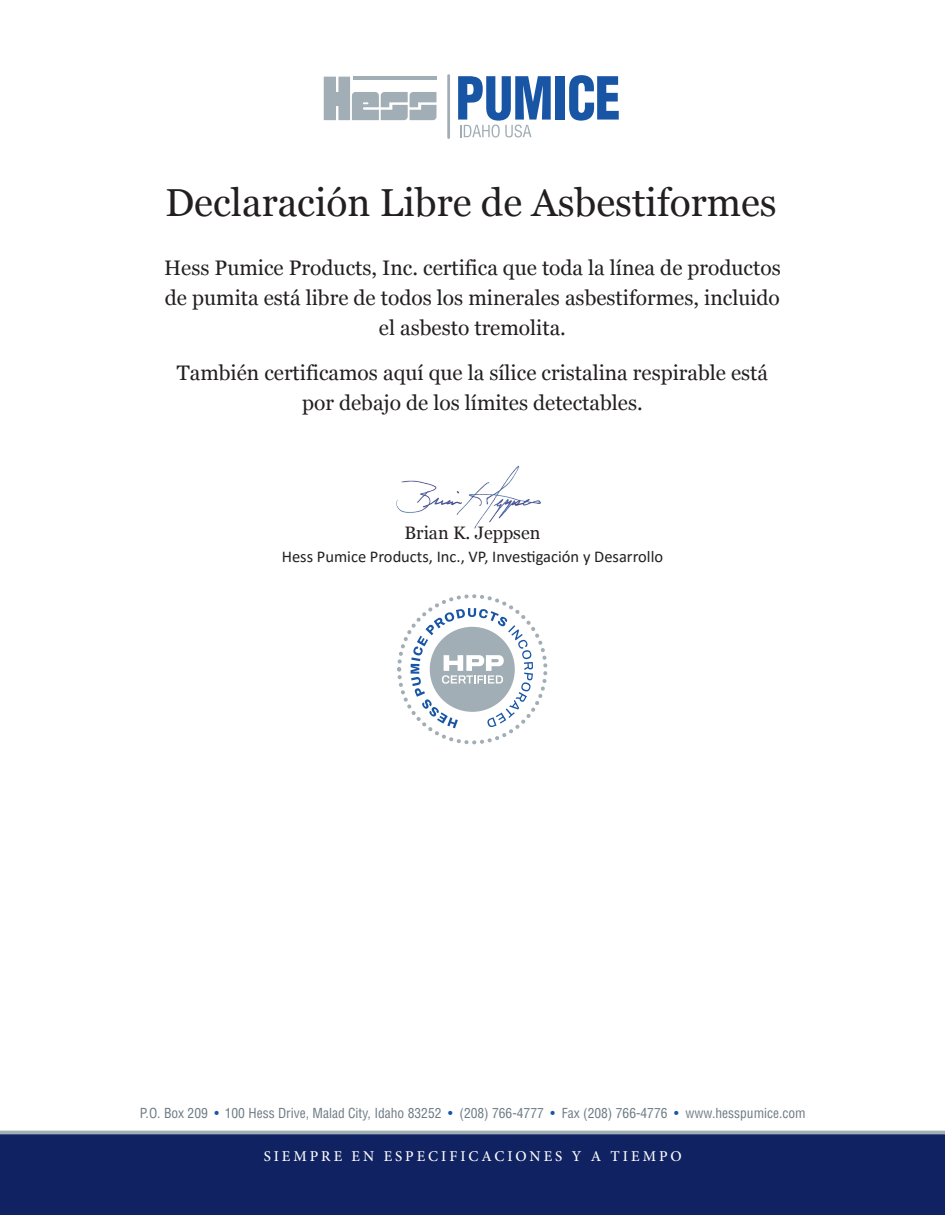
<style>
.page{position:relative;width:945px;height:1215px;background:#fff}
.page>*{position:absolute;margin:0;border:0;box-sizing:border-box;transform-origin:0 0}
.t1{font:39px "Georgia";color:#231f20}
.t2{font:21px/30px "Georgia";color:#231f20;text-align:center}
.t3{font:18px "Georgia";color:#231f20}
.t4{font:16.5px "Calibri";color:#231f20}
.t5{font:500 15px "Minion Pro";letter-spacing:.2em;color:#fff}
.t6{font:condensed 13.5px "Helvetica";color:#6b7a83}
.s1{color:#1855a5}
</style>
<div class="page">
<div style="left:556px;top:76px;width:9px;height:44px;background:#1855a5"></div>
<svg style="left:569px;top:75px;width:50px;height:46px"></svg>
<hr style="left:447px;top:76px;width:3px;height:62px;background:#a2aeb5">
<svg style="left:458px;top:76px;width:93px;height:61px"></svg>
<svg style="left:324px;top:77px;width:113px;height:43px"></svg>
<div style="left:0;top:1132px;width:945px;height:83px;background:#102261"></div>
<hr style="left:0;top:1131px;width:945px;height:3px;background:#a2aeb5">
<img style="left:396px;top:465px;width:145px;height:64px">
<div style="left:397px;top:594px;width:150px;height:150px;border:4px dashed #a2aeb5;border-radius:50%"></div>
<svg style="left:411px;top:608px;width:122px;height:120px"></svg>
<h1 class="t1" style="left:165px;top:174px;width:613px">Declaración Libre de Asbestiformes</h1>
<p class="t2" style="left:164px;top:252px;width:618px">Hess Pumice Products, Inc. certifica que toda la línea de productos de pumita está libre de todos los minerales asbestiformes, incluido el asbesto tremolita.</p>
<p class="t2" style="left:177px;top:357px;width:593px">También certificamos aquí que la sílice cristalina respirable está por debajo de los límites detectables.</p>
<p class="t3" style="left:405px;top:520px;width:137px">Brian K. Jeppsen</p>
<p class="t4" style="left:282px;top:545px;width:383px">Hess Pumice Products, Inc., VP, Investigación y Desarrollo</p>
<p class="t6" style="left:140px;top:1104px;width:667px">P.O. Box 209 <span class="s1">•</span> 100 Hess Drive, Malad City, Idaho 83252 <span class="s1">•</span> (208) 766-4777 <span class="s1">•</span> Fax (208) 766-4776 <span class="s1">•</span> www.hesspumice.com</p>
<p class="t5" style="left:264px;top:1146px;width:420px">SIEMPRE EN ESPECIFICACIONES Y A TIEMPO</p>
</div>
